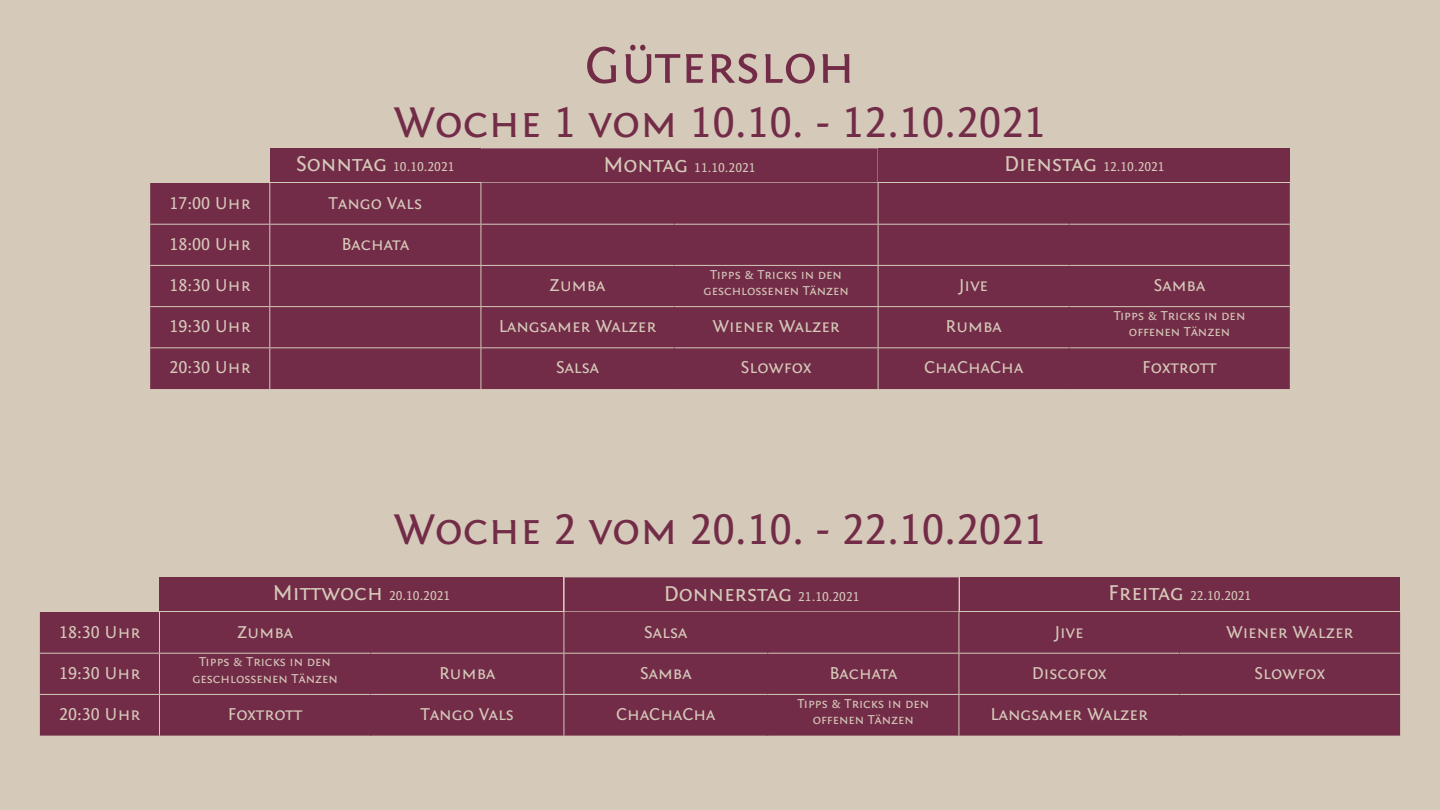
<style>
.page{position:relative;width:1440px;height:810px;background:#d5c9b9}
.page>*{position:absolute;margin:0;border:0;box-sizing:border-box;transform-origin:0 0}
.t1{font:54px "Fontin Sans Small Caps";color:#732c48}
.t2{font:45px "Fontin Sans Small Caps";color:#732c48}
.t3{font:22.5px "Fontin Sans Small Caps";color:#d5c9b9}
.t4{font:18px "Fontin Sans Small Caps";color:#d5c9b9}
.t5{font:13.5px/16.2px "Fontin Sans Small Caps";color:#d5c9b9;text-align:center}
.s1{font-size:22.5px}
.s2{font-size:13.5px}
</style>
<div class="page">
<div style="left:150px;top:183px;width:1140px;height:206px;background:#732c48"></div>
<hr style="left:269px;top:183px;width:1px;height:41px;background:#d5c9b9">
<hr style="left:481px;top:183px;width:1px;height:41px;background:#d5c9b9">
<hr style="left:878px;top:183px;width:1px;height:41px;background:#d5c9b9">
<hr style="left:150px;top:224px;width:120px;height:1px;background:#d5c9b9">
<hr style="left:270px;top:224px;width:211px;height:1px;background:#d5c9b9">
<hr style="left:269px;top:225px;width:1px;height:40px;background:#d5c9b9">
<hr style="left:481px;top:224px;width:193px;height:1px;background:#d5c9b9">
<hr style="left:481px;top:225px;width:1px;height:40px;background:#d5c9b9">
<hr style="left:674px;top:224px;width:204px;height:1px;background:#d5c9b9">
<hr style="left:878px;top:224px;width:191px;height:1px;background:#d5c9b9">
<hr style="left:878px;top:225px;width:1px;height:40px;background:#d5c9b9">
<hr style="left:1069px;top:224px;width:221px;height:1px;background:#d5c9b9">
<hr style="left:150px;top:265px;width:120px;height:1px;background:#d5c9b9">
<hr style="left:270px;top:265px;width:211px;height:1px;background:#d5c9b9">
<hr style="left:269px;top:266px;width:1px;height:40px;background:#d5c9b9">
<hr style="left:481px;top:265px;width:193px;height:1px;background:#d5c9b9">
<hr style="left:481px;top:266px;width:1px;height:40px;background:#d5c9b9">
<hr style="left:674px;top:265px;width:204px;height:1px;background:#d5c9b9">
<hr style="left:878px;top:265px;width:191px;height:1px;background:#d5c9b9">
<hr style="left:878px;top:266px;width:1px;height:40px;background:#d5c9b9">
<hr style="left:1069px;top:265px;width:221px;height:1px;background:#d5c9b9">
<hr style="left:150px;top:306px;width:120px;height:1px;background:#d5c9b9">
<hr style="left:270px;top:306px;width:211px;height:1px;background:#d5c9b9">
<hr style="left:269px;top:307px;width:1px;height:40px;background:#d5c9b9">
<hr style="left:481px;top:306px;width:193px;height:1px;background:#d5c9b9">
<hr style="left:481px;top:307px;width:1px;height:40px;background:#d5c9b9">
<hr style="left:674px;top:306px;width:204px;height:1px;background:#d5c9b9">
<hr style="left:878px;top:306px;width:191px;height:1px;background:#d5c9b9">
<hr style="left:878px;top:307px;width:1px;height:40px;background:#d5c9b9">
<hr style="left:1069px;top:306px;width:221px;height:1px;background:#d5c9b9">
<hr style="left:150px;top:347px;width:120px;height:1px;background:#d5c9b9">
<hr style="left:270px;top:347px;width:211px;height:1px;background:#d5c9b9">
<hr style="left:269px;top:348px;width:1px;height:41px;background:#d5c9b9">
<hr style="left:481px;top:347px;width:193px;height:1px;background:#d5c9b9">
<hr style="left:481px;top:348px;width:1px;height:41px;background:#d5c9b9">
<hr style="left:674px;top:347px;width:204px;height:1px;background:#d5c9b9">
<hr style="left:878px;top:347px;width:191px;height:1px;background:#d5c9b9">
<hr style="left:878px;top:348px;width:1px;height:41px;background:#d5c9b9">
<hr style="left:1069px;top:347px;width:221px;height:1px;background:#d5c9b9">
<hr style="left:674px;top:183px;width:1px;height:41px;background:#732c48">
<hr style="left:1069px;top:183px;width:1px;height:41px;background:#732c48">
<hr style="left:674px;top:225px;width:1px;height:40px;background:#732c48">
<hr style="left:1069px;top:225px;width:1px;height:40px;background:#732c48">
<hr style="left:674px;top:266px;width:1px;height:40px;background:#732c48">
<hr style="left:1069px;top:266px;width:1px;height:40px;background:#732c48">
<hr style="left:674px;top:307px;width:1px;height:40px;background:#732c48">
<hr style="left:1069px;top:307px;width:1px;height:40px;background:#732c48">
<hr style="left:674px;top:348px;width:1px;height:41px;background:#732c48">
<hr style="left:1069px;top:348px;width:1px;height:41px;background:#732c48">
<div style="left:40px;top:612px;width:1360px;height:124px;background:#732c48"></div>
<hr style="left:159px;top:612px;width:1px;height:41px;background:#d5c9b9">
<hr style="left:564px;top:612px;width:1px;height:41px;background:#d5c9b9">
<hr style="left:959px;top:612px;width:1px;height:41px;background:#d5c9b9">
<hr style="left:40px;top:653px;width:120px;height:1px;background:#d5c9b9">
<hr style="left:160px;top:653px;width:211px;height:1px;background:#d5c9b9">
<hr style="left:159px;top:654px;width:1px;height:40px;background:#d5c9b9">
<hr style="left:371px;top:653px;width:193px;height:1px;background:#d5c9b9">
<hr style="left:564px;top:653px;width:204px;height:1px;background:#d5c9b9">
<hr style="left:564px;top:654px;width:1px;height:40px;background:#d5c9b9">
<hr style="left:768px;top:653px;width:191px;height:1px;background:#d5c9b9">
<hr style="left:959px;top:653px;width:221px;height:1px;background:#d5c9b9">
<hr style="left:959px;top:654px;width:1px;height:40px;background:#d5c9b9">
<hr style="left:1180px;top:653px;width:220px;height:1px;background:#d5c9b9">
<hr style="left:40px;top:694px;width:120px;height:1px;background:#d5c9b9">
<hr style="left:160px;top:694px;width:211px;height:1px;background:#d5c9b9">
<hr style="left:159px;top:695px;width:1px;height:41px;background:#d5c9b9">
<hr style="left:371px;top:694px;width:193px;height:1px;background:#d5c9b9">
<hr style="left:564px;top:694px;width:204px;height:1px;background:#d5c9b9">
<hr style="left:564px;top:695px;width:1px;height:41px;background:#d5c9b9">
<hr style="left:768px;top:694px;width:191px;height:1px;background:#d5c9b9">
<hr style="left:959px;top:694px;width:221px;height:1px;background:#d5c9b9">
<hr style="left:959px;top:695px;width:1px;height:41px;background:#d5c9b9">
<hr style="left:1180px;top:694px;width:220px;height:1px;background:#d5c9b9">
<hr style="left:370px;top:612px;width:1px;height:41px;background:#732c48">
<hr style="left:767px;top:612px;width:1px;height:41px;background:#732c48">
<hr style="left:1179px;top:612px;width:1px;height:41px;background:#732c48">
<hr style="left:370px;top:654px;width:1px;height:40px;background:#732c48">
<hr style="left:767px;top:654px;width:1px;height:40px;background:#732c48">
<hr style="left:1179px;top:654px;width:1px;height:40px;background:#732c48">
<hr style="left:370px;top:695px;width:1px;height:41px;background:#732c48">
<hr style="left:767px;top:695px;width:1px;height:41px;background:#732c48">
<hr style="left:1179px;top:695px;width:1px;height:41px;background:#732c48">
<div style="left:270px;top:148px;width:211px;height:34px;background:#732c48"></div>
<div style="left:482px;top:149px;width:395px;height:33px;background:#732c48"></div>
<div style="left:482px;top:148px;width:396px;height:34px;border:1px solid #732c48"></div>
<div style="left:879px;top:148px;width:411px;height:34px;background:#732c48"></div>
<div style="left:160px;top:578px;width:403px;height:33px;background:#732c48"></div>
<div style="left:565px;top:578px;width:393px;height:33px;background:#732c48"></div>
<div style="left:960px;top:578px;width:440px;height:33px;background:#732c48"></div>
<h1 class="t1" style="left:585px;top:35px;width:272px">Gütersloh</h1>
<h2 class="t2" style="left:394px;top:97px;width:654px">Woche 1 vom 10.10. - 12.10.2021</h2>
<p class="t5" style="left:296px;top:158px;width:160px"><span class="s1">Sonntag</span> 10.10.2021</p>
<p class="t5" style="left:603px;top:159px;width:154px"><span class="s1">Montag</span> 11.10.2021</p>
<p class="t5" style="left:1004px;top:158px;width:162px"><span class="s1">Dienstag</span> 12.10.2021</p>
<p class="t4" style="left:169px;top:193px;width:83px">17:00 Uhr</p>
<p class="t4" style="left:329px;top:193px;width:95px">Tango Vals</p>
<p class="t4" style="left:169px;top:234px;width:83px">18:00 Uhr</p>
<p class="t4" style="left:341px;top:234px;width:69px">Bachata</p>
<p class="t4" style="left:169px;top:275px;width:83px">18:30 Uhr</p>
<p class="t4" style="left:550px;top:275px;width:58px">Zumba</p>
<p class="t5" style="left:703px;top:266px;width:147px">Tipps &amp; Tricks in den geschlossenen Tänzen</p>
<p class="t4" style="left:959px;top:275px;width:30px">Jive</p>
<p class="t4" style="left:1154px;top:275px;width:53px">Samba</p>
<p class="t4" style="left:169px;top:316px;width:83px">19:30 Uhr</p>
<p class="t4" style="left:499px;top:316px;width:159px">Langsamer Walzer</p>
<p class="t4" style="left:712px;top:316px;width:129px">Wiener Walzer</p>
<p class="t4" style="left:945px;top:316px;width:58px">Rumba</p>
<p class="t5" style="left:1114px;top:308px;width:133px">Tipps &amp; Tricks in den offenen Tänzen</p>
<p class="t4" style="left:169px;top:358px;width:83px">20:30 Uhr</p>
<p class="t4" style="left:556px;top:358px;width:45px">Salsa</p>
<p class="t4" style="left:741px;top:358px;width:72px">Slowfox</p>
<p class="t4" style="left:924px;top:358px;width:101px">ChaChaCha</p>
<p class="t4" style="left:1142px;top:358px;width:76px">Foxtrott</p>
<h2 class="t2" style="left:394px;top:504px;width:654px">Woche 2 vom 20.10. - 22.10.2021</h2>
<p class="t5" style="left:273px;top:587px;width:179px"><span class="s1">Mittwoch</span> 20.10.2021</p>
<p class="t3" style="left:664px;top:581px;width:197px">Donnerstag <span class="s2">21.10.2021</span></p>
<p class="t5" style="left:1108px;top:587px;width:145px"><span class="s1">Freitag</span> 22.10.2021</p>
<p class="t4" style="left:59px;top:622px;width:83px">18:30 Uhr</p>
<p class="t4" style="left:237px;top:622px;width:58px">Zumba</p>
<p class="t4" style="left:644px;top:622px;width:45px">Salsa</p>
<p class="t4" style="left:1055px;top:622px;width:30px">Jive</p>
<p class="t4" style="left:1226px;top:622px;width:129px">Wiener Walzer</p>
<p class="t4" style="left:59px;top:663px;width:83px">19:30 Uhr</p>
<p class="t5" style="left:192px;top:654px;width:147px">Tipps &amp; Tricks in den geschlossenen Tänzen</p>
<p class="t4" style="left:439px;top:663px;width:58px">Rumba</p>
<p class="t4" style="left:640px;top:663px;width:53px">Samba</p>
<p class="t4" style="left:829px;top:663px;width:69px">Bachata</p>
<p class="t4" style="left:1032px;top:663px;width:76px">Discofox</p>
<p class="t4" style="left:1255px;top:663px;width:72px">Slowfox</p>
<p class="t4" style="left:59px;top:704px;width:83px">20:30 Uhr</p>
<p class="t4" style="left:228px;top:704px;width:76px">Foxtrott</p>
<p class="t4" style="left:421px;top:704px;width:95px">Tango Vals</p>
<p class="t4" style="left:616px;top:704px;width:101px">ChaChaCha</p>
<p class="t5" style="left:798px;top:695px;width:133px">Tipps &amp; Tricks in den offenen Tänzen</p>
<p class="t4" style="left:990px;top:704px;width:159px">Langsamer Walzer</p>
</div>
